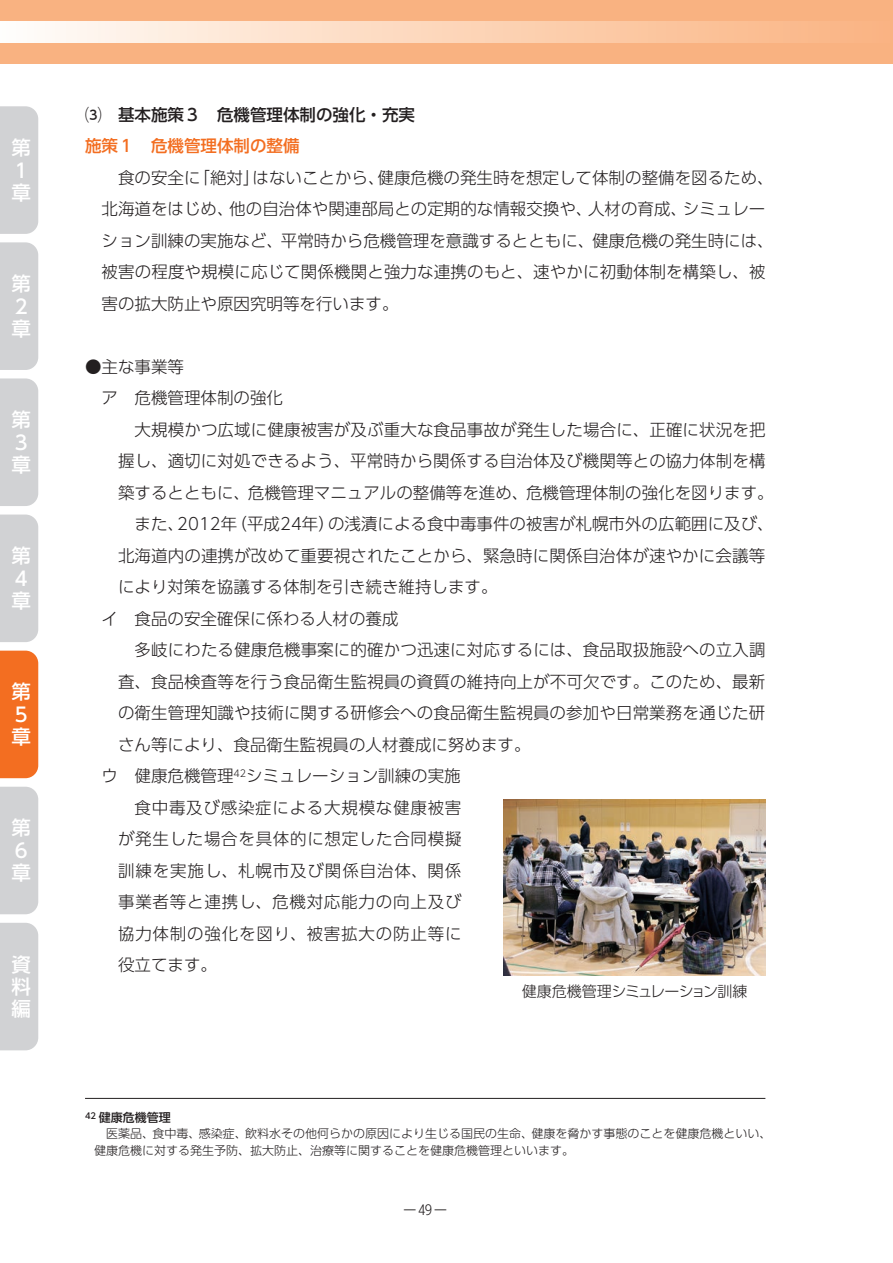
<style>
.page{position:relative;width:893px;height:1263px;background:#fff}
.page>*{position:absolute;margin:0;border:0;box-sizing:border-box;transform-origin:0 0}
.t1{font:500 19.5px/22.4px "UD Shin Go Pro";color:#fff}
.t2{font:300 16.5px/31.5px "UD Shin Go Pro";letter-spacing:.005em;color:#231f20}
.t3{font:300 16.5px "UD Shin Go Pro";letter-spacing:.045em;color:#231f20}
.t4{font:300 16.5px "UD Shin Go Pro";letter-spacing:.05em;color:#231f20}
.t5{font:500 16.5px "UD Shin Go Pro";color:#231f20}
.t6{font:300 16.5px "UD Shin Go Pro";letter-spacing:.055em;color:#231f20}
.t7{font:500 16.5px "UD Shin Go Pro";color:#f36e21}
.t8{font:300 15px "UD Shin Go Pro";letter-spacing:-.035em;color:#231f20}
.t9{font:300 13.5px "UD Shin Go Pro";color:#231f20}
.t10{font:300 12px/16.5px "UD Shin Go Pro";color:#231f20}
.s1{font-weight:500}
</style>
<div class="page">
<div style="left:0;top:0;width:893px;height:64px;background:#f9b281"></div>
<div style="left:0;top:106px;width:38px;height:128px;background:#d1d2d4"></div>
<div style="left:0;top:242px;width:38px;height:128px;background:#d1d2d4"></div>
<div style="left:0;top:378px;width:38px;height:128px;background:#d1d2d4"></div>
<div style="left:0;top:514px;width:38px;height:128px;background:#d1d2d4"></div>
<div style="left:0;top:651px;width:38px;height:127px;background:#f36e21"></div>
<div style="left:0;top:787px;width:38px;height:127px;background:#d1d2d4"></div>
<div style="left:0;top:21px;width:893px;height:22px;background:linear-gradient(to right,#fffcf8,#fab27f)"></div>
<hr style="left:85px;top:1098px;width:680px;height:1px;background:#231f20">
<img style="left:504px;top:799px;width:261px;height:177px">
<div style="left:0;top:923px;width:38px;height:127px;background:#d1d2d4"></div>
<p class="t1" style="left:12px;top:136px;width:20px">第<br>1章</p>
<p class="t1" style="left:12px;top:272px;width:20px">第<br>2章</p>
<p class="t1" style="left:12px;top:408px;width:20px">第<br>3章</p>
<p class="t1" style="left:12px;top:544px;width:20px">第<br>4章</p>
<p class="t1" style="left:12px;top:680px;width:20px">第<br>5章</p>
<p class="t1" style="left:12px;top:816px;width:20px">第<br>6章</p>
<p class="t1" style="left:12px;top:952px;width:20px;text-align:justify">資料編</p>
<p class="t5" style="left:85px;top:101px;width:331px">⑶　基本施策３　危機管理体制の強化・充実</p>
<p class="t7" style="left:85px;top:133px;width:216px">施策１　危機管理体制の整備</p>
<p class="t2" style="left:102px;top:161px;width:674px">　食の安全に「絶対」はないことから、健康危機の発生時を想定して体制の整備を図るため、北海道をはじめ、他の自治体や関連部局との定期的な情報交換や、人材の育成、シミュレーション訓練の実施など、平常時から危機管理を意識するとともに、健康危機の発生時には、被害の程度や規模に応じて関係機関と強力な連携のもと、速やかに初動体制を構築し、被害の拡大防止や原因究明等を行います。</p>
<p class="t2" style="left:85px;top:350px;width:100px">●主な事業等</p>
<p class="t2" style="left:102px;top:382px;width:183px">ア　危機管理体制の強化</p>
<p class="t2" style="left:118px;top:413px;width:649px">　大規模かつ広域に健康被害が及ぶ重大な食品事故が発生した場合に、正確に状況を把</p>
<p class="t2" style="left:118px;top:445px;width:649px">握し、適切に対処できるよう、平常時から関係する自治体及び機関等との協力体制を構</p>
<p class="t2" style="left:118px;top:476px;width:657px">築するとともに、危機管理マニュアルの整備等を進め、危機管理体制の強化を図ります。</p>
<p class="t2" style="left:118px;top:508px;width:657px">　また、2012年（平成24年）の浅漬による食中毒事件の被害が札幌市外の広範囲に及び、</p>
<p class="t2" style="left:118px;top:539px;width:649px">北海道内の連携が改めて重要視されたことから、緊急時に関係自治体が速やかに会議等</p>
<p class="t2" style="left:118px;top:571px;width:381px">により対策を協議する体制を引き続き維持します。</p>
<p class="t2" style="left:102px;top:602px;width:298px">イ　食品の安全確保に係わる人材の養成</p>
<p class="t2" style="left:118px;top:634px;width:649px">　多岐にわたる健康危機事案に的確かつ迅速に対応するには、食品取扱施設への立入調</p>
<p class="t2" style="left:118px;top:665px;width:649px">査、食品検査等を行う食品衛生監視員の資質の維持向上が不可欠です。このため、最新</p>
<p class="t2" style="left:118px;top:697px;width:649px">の衛生管理知識や技術に関する研修会への食品衛生監視員の参加や日常業務を通じた研</p>
<p class="t2" style="left:118px;top:728px;width:414px">さん等により、食品衛生監視員の人材養成に努めます。</p>
<p class="t2" style="left:102px;top:760px;width:361px">ウ　健康危機管理<sup>42</sup>シミュレーション訓練の実施</p>
<p class="t3" style="left:118px;top:794px;width:345px">　食中毒及び感染症による大規模な健康被害</p>
<p class="t3" style="left:118px;top:826px;width:345px">が発生した場合を具体的に想定した合同模擬</p>
<p class="t6" style="left:118px;top:857px;width:345px">訓練を実施し、札幌市及び関係自治体、関係</p>
<p class="t4" style="left:118px;top:889px;width:345px">事業者等と連携し、危機対応能力の向上及び</p>
<p class="t4" style="left:118px;top:920px;width:345px">協力体制の強化を図り、被害拡大の防止等に</p>
<p class="t2" style="left:118px;top:949px;width:100px">役立てます。</p>
<p class="t8" style="left:522px;top:979px;width:227px">健康危機管理シミュレーション訓練</p>
<p class="t10" style="left:94px;top:1108px;width:679px;text-indent:-9px"><sup>42</sup> <span class="s1">健康危機管理　<br></span>　医薬品、食中毒、感染症、飲料水その他何らかの原因により生じる国民の生命、健康を脅かす事態のことを健康危機といい、健康危機に対する発生予防、拡大防止、治療等に関することを健康危機管理といいます。</p>
<p class="t9" style="left:403px;top:1199px;width:45px">ー49ー</p>
</div>
